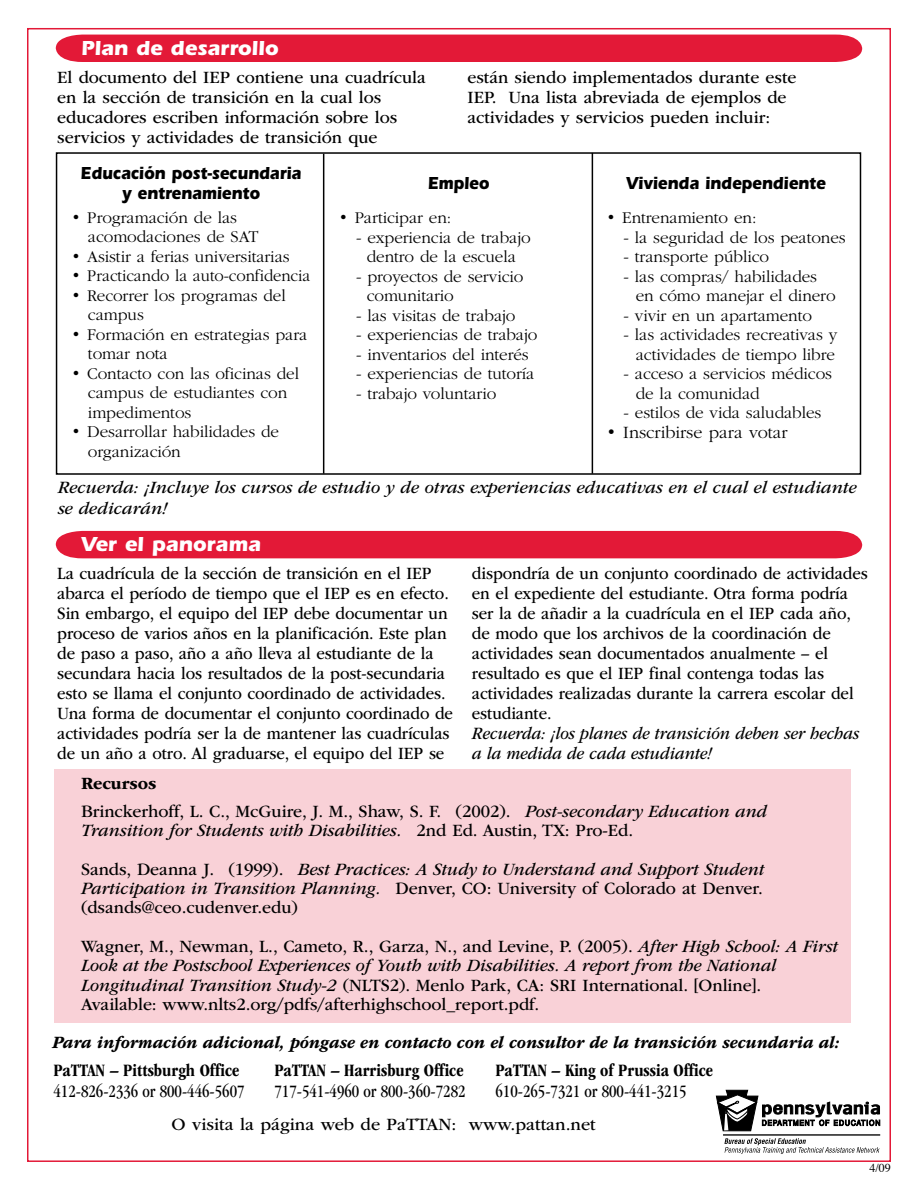
<style>
.page{position:relative;width:918px;height:1188px;background:#fff}
.page>*{position:absolute;margin:0;border:0;box-sizing:border-box;transform-origin:0 0}
.t1{font:700 21px "ITC Eras Std";color:#fff}
.t2{font:18px/20px "ITC Garamond Std";letter-spacing:-.005em;color:#000}
.t3{font:18px/20px "ITC Garamond Std";letter-spacing:-.005em;color:#000;scale:.92 1}
.t4{font:italic 18px/21px "ITC Garamond Std";color:#000}
.t5{font:italic 700 18px "ITC Garamond Std";letter-spacing:-.005em;color:#000;scale:.92 1}
.t6{font:condensed 18px "ITC Garamond Std";color:#000}
.t7{font:700 condensed 18px "ITC Garamond Std";color:#000}
.t8{font:italic 18px/20px "ITC Garamond Std";color:#000;scale:.92 1}
.t9{font:700 18px/19.5px "ITC Eras Std";letter-spacing:-.005em;color:#000;text-align:center;scale:.9 1}
.t10{font:300 18px "ITC Garamond Std";color:#000}
.t11{font:700 18px "ITC Garamond Std";color:#000}
.t12{font:300 17.1px/19.5px "ITC Garamond Std";letter-spacing:-.005em;color:#000}
.t13{font:12px "Times";color:#000}
.s1{font-style:italic}
</style>
<div class="page">
<div style="left:56px;top:152px;width:805px;height:323px;border:2px solid #000"></div>
<hr style="left:323px;top:154px;width:1px;height:320px;background:#000">
<hr style="left:592px;top:153px;width:1px;height:321px;background:#000">
<svg style="left:716px;top:1090px;width:164px;height:41px"></svg>
<hr style="left:723px;top:1134px;width:157px;height:2px;background:#000">
<svg style="left:724px;top:1138px;width:156px;height:16px"></svg>
<div style="left:54px;top:769px;width:797px;height:253px;background:#f9d1d7"></div>
<div style="left:56px;top:35px;width:806px;height:27px;background:#e31937"></div>
<div style="left:56px;top:531px;width:806px;height:27px;background:#e31937"></div>
<p class="t1" style="left:81px;top:36px;width:199px">Plan de desarrollo</p>
<p class="t2" style="left:57px;top:67px;width:370px">El documento del IEP contiene una cuadrícula en la sección de transición en la cual los educadores escriben información sobre los servicios y actividades de transición que</p>
<p class="t2" style="left:468px;top:67px;width:330px">están siendo implementados durante este<br>IEP. Una lista abreviada de ejemplos de actividades y servicios pueden incluir:</p>
<p class="t9" style="left:81px;top:164px;width:247px">Educación post-secundaria y entrenamiento</p>
<p class="t12" style="left:88px;top:208px;width:172px;text-indent:-17px">• Programación de las acomodaciones de SAT</p>
<p class="t12" style="left:71px;top:247px;width:220px">• Asistir a ferias universitarias</p>
<p class="t12" style="left:71px;top:266px;width:241px">• Practicando la auto-confidencia</p>
<p class="t12" style="left:88px;top:286px;width:199px;text-indent:-17px">• Recorrer los programas del campus</p>
<p class="t12" style="left:88px;top:325px;width:221px;text-indent:-17px">• Formación en estrategias para tomar nota</p>
<p class="t12" style="left:88px;top:364px;width:213px;text-indent:-17px">• Contacto con las oficinas del campus de estudiantes con impedimentos</p>
<p class="t12" style="left:88px;top:422px;width:193px;text-indent:-17px">• Desarrollar habilidades de organización</p>
<p class="t9" style="left:626px;top:173px;width:223px">Vivienda independiente</p>
<p class="t12" style="left:606px;top:209px;width:152px">• Entrenamiento en:</p>
<p class="t12" style="left:624px;top:228px;width:224px">- la seguridad de los peatones</p>
<p class="t12" style="left:624px;top:248px;width:147px">- transporte público</p>
<p class="t12" style="left:636px;top:267px;width:201px;text-indent:-12px">- las compras/ habilidades en cómo manejar el dinero</p>
<p class="t12" style="left:624px;top:306px;width:190px">- vivir en un apartamento</p>
<p class="t12" style="left:624px;top:326px;width:215px;text-align:center">- las actividades recreativas y actividades de tiempo libre</p>
<p class="t12" style="left:636px;top:365px;width:198px;text-indent:-12px">- acceso a servicios médicos de la comunidad</p>
<p class="t12" style="left:624px;top:404px;width:199px">- estilos de vida saludables</p>
<p class="t10" style="left:606px;top:423px;width:183px">• Inscribirse para votar</p>
<p class="t4" style="left:58px;top:477px;width:800px">Recuerda: ¡Incluye los cursos de estudio y de otras experiencias educativas en el cual el estudiante se dedicarán!</p>
<p class="t9" style="left:428px;top:173px;width:70px">Empleo</p>
<p class="t12" style="left:338px;top:209px;width:115px">• Participar en:</p>
<p class="t12" style="left:356px;top:228px;width:176px;text-align:center">- experiencia de trabajo dentro de la escuela</p>
<p class="t12" style="left:367px;top:267px;width:158px;text-indent:-11px">- proyectos de servicio comunitario</p>
<p class="t12" style="left:356px;top:306px;width:161px">- las visitas de trabajo</p>
<p class="t12" style="left:356px;top:326px;width:183px">- experiencias de trabajo</p>
<p class="t12" style="left:356px;top:345px;width:174px">- inventarios del interés</p>
<p class="t12" style="left:356px;top:365px;width:180px">- experiencias de tutoría</p>
<p class="t12" style="left:356px;top:384px;width:142px">- trabajo voluntario</p>
<p class="t1" style="left:81px;top:532px;width:181px">Ver el panorama</p>
<p class="t3" style="left:57px;top:564px;width:432px">La cuadrícula de la sección de transición en el IEP abarca el período de tiempo que el IEP es en efecto.<br>Sin embargo, el equipo del IEP debe documentar un proceso de varios años en la planificación. Este plan de paso a paso, año a año lleva al estudiante de la secundara hacia los resultados de la post-secundaria esto se llama el conjunto coordinado de actividades.<br>Una forma de documentar el conjunto coordinado de actividades podría ser la de mantener las cuadrículas de un año a otro. Al graduarse, el equipo del IEP se</p>
<p class="t3" style="left:472px;top:564px;width:432px">dispondría de un conjunto coordinado de actividades en el expediente del estudiante. Otra forma podría ser la de añadir a la cuadrícula en el IEP cada año, de modo que los archivos de la coordinación de actividades sean documentados anualmente – el resultado es que el IEP final contenga todas las actividades realizadas durante la carrera escolar del estudiante.</p>
<p class="t8" style="left:472px;top:723px;width:422px">Recuerda: ¡los planes de transición deben ser hechas a la medida de cada estudiante!</p>
<p class="t11" style="left:81px;top:773px;width:77px">Recursos</p>
<p class="t2" style="left:81px;top:802px;width:688px;line-height:19.2px">Brinckerhoff, L. C., McGuire, J. M., Shaw, S. F. (2002). <span class="s1">Post-secondary Education and<br>Transition for Students with Disabilities.</span> 2nd Ed. Austin, TX: Pro-Ed.</p>
<p class="t2" style="left:81px;top:860px;width:685px;line-height:19.2px;text-align:justify">Sands, Deanna J. (1999). <span class="s1">Best Practices: A Study to Understand and Support Student Participation in Transition Planning.</span> Denver, CO: University of Colorado at Denver. (dsands@ceo.cudenver.edu)</p>
<p class="t2" style="left:81px;top:937px;width:758px;line-height:19.5px">Wagner, M., Newman, L., Cameto, R., Garza, N., and Levine, P. (2005). <span class="s1">After High School: A First Look at the Postschool Experiences of Youth with Disabilities. A report from the National Longitudinal Transition Study-2</span> (NLTS2). Menlo Park, CA: SRI International. [Online].<br>Available: www.nlts2.org/pdfs/afterhighschool_report.pdf.</p>
<p class="t5" style="left:52px;top:1033px;width:857px">Para información adicional, póngase en contacto con el consultor de la transición secundaria al:</p>
<p class="t7" style="left:53px;top:1060px;width:187px">PaTTAN – Pittsburgh Office</p>
<p class="t6" style="left:53px;top:1081px;width:193px">412-826-2336 or 800-446-5607</p>
<p class="t7" style="left:274px;top:1060px;width:191px">PaTTAN – Harrisburg Office</p>
<p class="t6" style="left:274px;top:1081px;width:193px">717-541-4960 or 800-360-7282</p>
<p class="t7" style="left:495px;top:1060px;width:219px">PaTTAN – King of Prussia Office</p>
<p class="t6" style="left:495px;top:1081px;width:193px">610-265-7321 or 800-441-3215</p>
<p class="t2" style="left:172px;top:1115px;width:426px">O visita la página web de PaTTAN: www.pattan.net</p>
<p class="t13" style="left:870px;top:1157px;width:23px">4/09</p>
</div>
